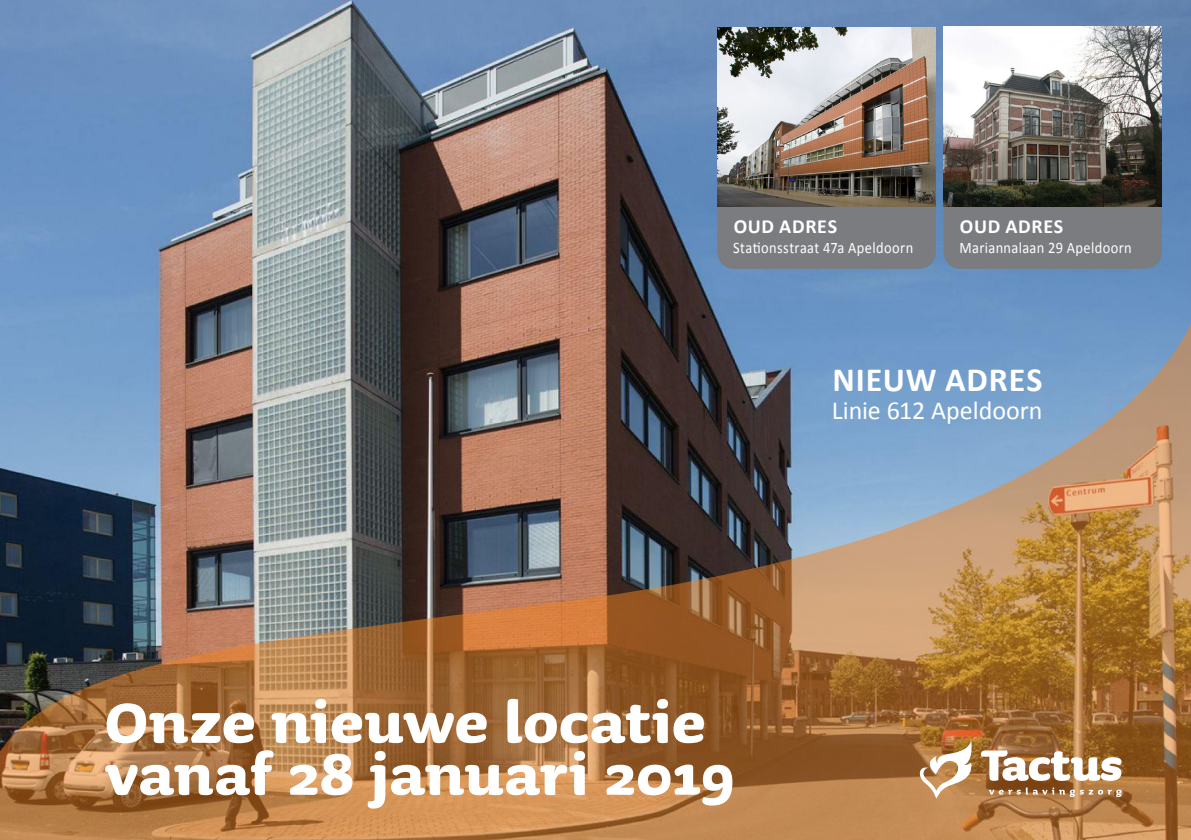
<style>
.page{position:relative;width:1191px;height:840px;background:#fff}
.page>*{position:absolute;margin:0;border:0;box-sizing:border-box;transform-origin:0 0}
.t1{font:700 72px "Sauna";letter-spacing:.005em;color:#fff}
.t2{font:700 34px "Calibri";letter-spacing:.025em;color:#fff}
.t3{font:26px "Calibri";color:#fff}
.t4{font:700 20px "Calibri";letter-spacing:.035em;color:#fff}
.t5{font:16px "Calibri";letter-spacing:.025em;color:#fff;scale:.9 1}
</style>
<div class="page">
<img style="left:0;top:0;width:1191px;height:296px">
<img style="left:0;top:296px;width:1191px;height:543px">
<svg style="left:981px;top:749px;width:140px;height:31px"></svg>
<svg style="left:989px;top:787px;width:132px;height:9px"></svg>
<svg style="left:916px;top:740px;width:57px;height:58px"></svg>
<div style="left:943px;top:83px;width:219px;height:186px;background:#7a7c7f;border-radius:17px"></div>
<img style="left:943px;top:27px;width:219px;height:179px">
<div style="left:717px;top:83px;width:218px;height:186px;background:#7a7c7f;border-radius:17px"></div>
<img style="left:717px;top:27px;width:218px;height:179px">
<p class="t4" style="left:733px;top:214px;width:105px">OUD ADRES</p>
<p class="t5" style="left:733px;top:237px;width:201px">Stationsstraat 47a Apeldoorn</p>
<p class="t4" style="left:960px;top:214px;width:105px">OUD ADRES</p>
<p class="t5" style="left:959px;top:237px;width:193px">Mariannalaan 29 Apeldoorn</p>
<p class="t2" style="left:832px;top:358px;width:211px">NIEUW ADRES</p>
<p class="t3" style="left:832px;top:394px;width:212px">Linie 612 Apeldoorn</p>
<p class="t1" style="left:105px;top:684px;width:602px">Onze nieuwe locatie</p>
<p class="t1" style="left:105px;top:736px;width:631px">vanaf 28 januari 2019</p>
</div>
